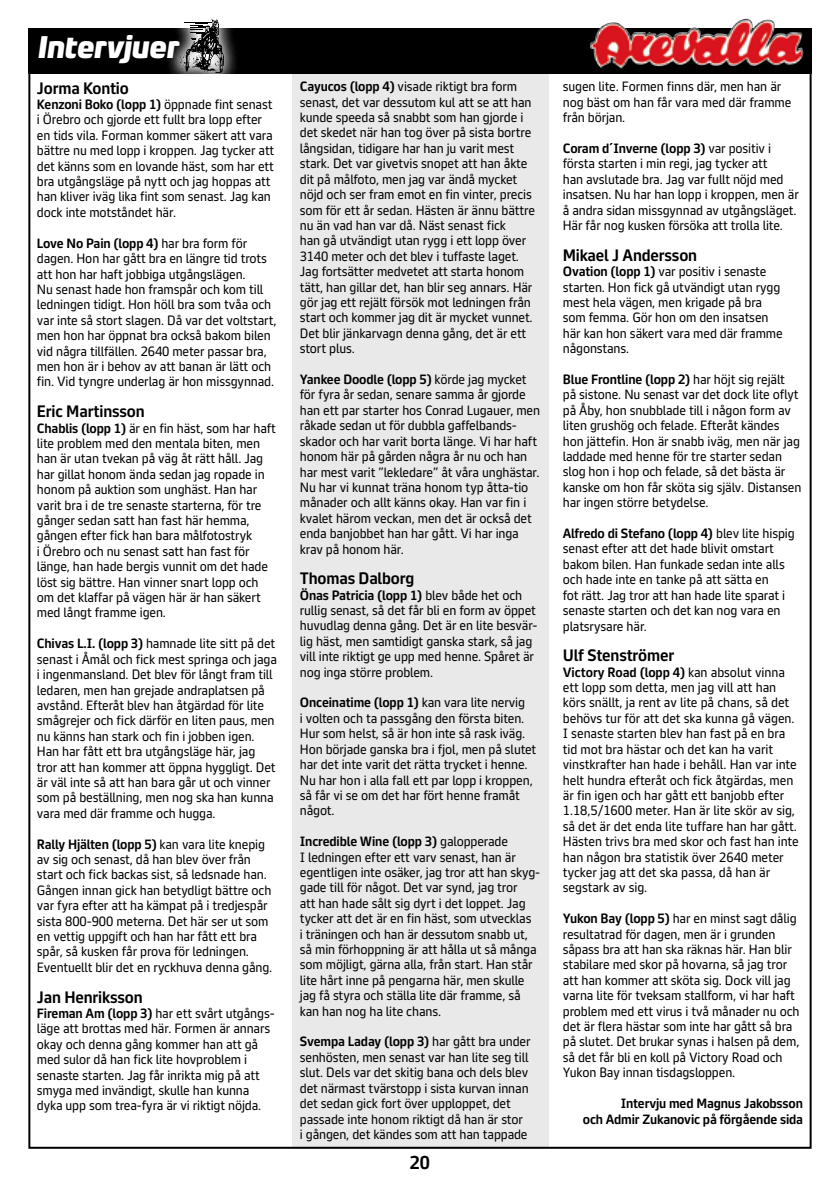
<style>
.page{position:relative;width:840px;height:1191px;background:#fff}
.page>*{position:absolute;margin:0;border:0;box-sizing:border-box;transform-origin:0 0}
.t1{font:30.2px "ATG Rubrik";color:#fff}
.t2{font:700 18px "ATG Text";color:#000}
.t3{font:700 16px "ATG Text";letter-spacing:-.01em;color:#000}
.t4{font:13px/15.4px "ATG Text";letter-spacing:-.01em;color:#000}
.t5{font:700 13px/15.4px "ATG Text";letter-spacing:-.01em;color:#000;text-align:right}
.s1{font-weight:700}
</style>
<div class="page">
<div style="left:292px;top:63px;width:257px;height:1085px;background:#e9e9e9"></div>
<div style="left:28px;top:28px;width:783px;height:46px;background:#000"></div>
<svg style="left:168px;top:28px;width:68px;height:46px"></svg>
<svg style="left:179px;top:19px;width:45px;height:54px"></svg>
<img style="left:589px;top:18px;width:214px;height:51px">
<h1 class="t1" style="left:39px;top:30px;width:142px">Intervjuer</h1>
<p class="t3" style="left:37px;top:78px;width:93px">Jorma Kontio</p>
<p class="t4" style="left:37px;top:97px;width:239px"><span class="s1">Kenzoni Boko (lopp 1)</span> öppnade fint senast i Örebro och gjorde ett fullt bra lopp efter en tids vila. Forman kommer säkert att vara bättre nu med lopp i kroppen. Jag tycker att det känns som en lovande häst, som har ett bra utgångsläge på nytt och jag hoppas att han kliver iväg lika fint som senast. Jag kan dock inte motståndet här.</p>
<p class="t4" style="left:37px;top:235px;width:241px"><span class="s1">Love No Pain (lopp 4)</span> har bra form för dagen. Hon har gått bra en längre tid trots att hon har haft jobbiga utgångslägen.<br>Nu senast hade hon framspår och kom till ledningen tidigt. Hon höll bra som tvåa och var inte så stort slagen. Då var det voltstart, men hon har öppnat bra också bakom bilen vid några tillfällen. 2640 meter passar bra, men hon är i behov av att banan är lätt och fin. Vid tyngre underlag är hon missgynnad.</p>
<p class="t3" style="left:37px;top:402px;width:109px">Eric Martinsson</p>
<p class="t4" style="left:37px;top:420px;width:240px"><span class="s1">Chablis (lopp 1)</span> är en fin häst, som har haft lite problem med den mentala biten, men han är utan tvekan på väg åt rätt håll. Jag har gillat honom ända sedan jag ropade in honom på auktion som unghäst. Han har varit bra i de tre senaste starterna, för tre gånger sedan satt han fast här hemma, gången efter fick han bara målfotostryk<br>i Örebro och nu senast satt han fast för länge, han hade bergis vunnit om det hade löst sig bättre. Han vinner snart lopp och om det klaffar på vägen här är han säkert med långt framme igen.</p>
<p class="t4" style="left:37px;top:636px;width:241px"><span class="s1">Chivas L.I. (lopp 3)</span> hamnade lite sitt på det senast i Åmål och fick mest springa och jaga i ingenmansland. Det blev för långt fram till ledaren, men han grejade andraplatsen på avstånd. Efteråt blev han åtgärdad för lite smågrejer och fick därför en liten paus, men nu känns han stark och fin i jobben igen.<br>Han har fått ett bra utgångsläge här, jag tror att han kommer att öppna hyggligt. Det är väl inte så att han bara går ut och vinner som på beställning, men nog ska han kunna vara med där framme och hugga.</p>
<p class="t4" style="left:37px;top:836px;width:237px"><span class="s1">Rally Hjälten (lopp 5)</span> kan vara lite knepig av sig och senast, då han blev över från start och fick backas sist, så ledsnade han.<br>Gången innan gick han betydligt bättre och var fyra efter att ha kämpat på i tredjespår sista 800-900 meterna. Det här ser ut som en vettig uppgift och han har fått ett bra spår, så kusken får prova för ledningen.<br>Eventuellt blir det en ryckhuva denna gång.</p>
<p class="t3" style="left:37px;top:987px;width:107px">Jan Henriksson</p>
<p class="t4" style="left:37px;top:1005px;width:239px"><span class="s1">Fireman Am (lopp 3)</span> har ett svårt utgångs&shy;läge att brottas med här. Formen är annars okay och denna gång kommer han att gå med sulor då han fick lite hovproblem i senaste starten. Jag får inrikta mig på att smyga med invändigt, skulle han kunna dyka upp som trea-fyra är vi riktigt nöjda.</p>
<p class="t4" style="left:300px;top:79px;width:236px"><span class="s1">Cayucos (lopp 4)</span> visade riktigt bra form senast, det var dessutom kul att se att han kunde speeda så snabbt som han gjorde i det skedet när han tog över på sista bortre långsidan, tidigare har han ju varit mest stark. Det var givetvis snopet att han åkte dit på målfoto, men jag var ändå mycket nöjd och ser fram emot en fin vinter, precis som för ett år sedan. Hästen är ännu bättre nu än vad han var då. Näst senast fick<br>han gå utvändigt utan rygg i ett lopp över 3140 meter och det blev i tuffaste laget.<br>Jag fortsätter medvetet att starta honom tätt, han gillar det, han blir seg annars. Här gör jag ett rejält försök mot ledningen från start och kommer jag dit är mycket vunnet.<br>Det blir jänkarvagn denna gång, det är ett stort plus.</p>
<p class="t4" style="left:300px;top:372px;width:241px"><span class="s1">Yankee Doodle (lopp 5)</span> körde jag mycket för fyra år sedan, senare samma år gjorde han ett par starter hos Conrad Lugauer, men råkade sedan ut för dubbla gaffelbands&shy;skador och har varit borta länge. Vi har haft honom här på gården några år nu och han har mest varit ”lekledare” åt våra unghästar.<br>Nu har vi kunnat träna honom typ åtta-tio månader och allt känns okay. Han var fin i kvalet härom veckan, men det är också det enda banjobbet han har gått. Vi har inga krav på honom här.</p>
<p class="t3" style="left:300px;top:569px;width:116px">Thomas Dalborg</p>
<p class="t4" style="left:300px;top:587px;width:239px"><span class="s1">Önas Patricia (lopp 1)</span> blev både het och rullig senast, så det får bli en form av öppet huvudlag denna gång. Det är en lite besvär&shy;lig häst, men samtidigt ganska stark, så jag vill inte riktigt ge upp med henne. Spåret är nog inga större problem.</p>
<p class="t4" style="left:300px;top:695px;width:238px"><span class="s1">Onceinatime (lopp 1)</span> kan vara lite nervig<br>i volten och ta passgång den första biten.<br>Hur som helst, så är hon inte så rask iväg.<br>Hon började ganska bra i fjol, men på slutet har det inte varit det rätta trycket i henne.<br>Nu har hon i alla fall ett par lopp i kroppen, så får vi se om det har fört henne framåt något.</p>
<p class="t4" style="left:300px;top:834px;width:241px"><span class="s1">Incredible Wine (lopp 3)</span> galopperade<br>I ledningen efter ett varv senast, han är egentligen inte osäker, jag tror att han skyg&shy;gade till för något. Det var synd, jag tror<br>att han hade sålt sig dyrt i det loppet. Jag tycker att det är en fin häst, som utvecklas<br>i träningen och han är dessutom snabb ut, så min förhoppning är att hålla ut så många som möjligt, gärna alla, från start. Han står lite hårt inne på pengarna här, men skulle jag få styra och ställa lite där framme, så kan han nog ha lite chans.</p>
<p class="t4" style="left:300px;top:1034px;width:232px"><span class="s1">Svempa Laday (lopp 3)</span> har gått bra under senhösten, men senast var han lite seg till slut. Dels var det skitig bana och dels blev det närmast tvärstopp i sista kurvan innan det sedan gick fort över upploppet, det passade inte honom riktigt då han är stor<br>i gången, det kändes som att han tappade</p>
<h2 class="t2" style="left:409px;top:1151px;width:22px">20</h2>
<p class="t4" style="left:562px;top:79px;width:230px">sugen lite. Formen finns där, men han är nog bäst om han får vara med där framme från början.</p>
<p class="t4" style="left:562px;top:141px;width:237px"><span class="s1">Coram d´Inverne (lopp 3)</span> var positiv i första starten i min regi, jag tycker att<br>han avslutade bra. Jag var fullt nöjd med insatsen. Nu har han lopp i kroppen, men är å andra sidan missgynnad av utgångsläget.<br>Här får nog kusken försöka att trolla lite.</p>
<p class="t3" style="left:562px;top:245px;width:136px">Mikael J Andersson</p>
<p class="t4" style="left:562px;top:264px;width:221px"><span class="s1">Ovation (lopp 1)</span> var positiv i senaste starten. Hon fick gå utvändigt utan rygg mest hela vägen, men krigade på bra som femma. Gör hon om den insatsen här kan hon säkert vara med där framme någonstans.</p>
<p class="t4" style="left:562px;top:372px;width:240px"><span class="s1">Blue Frontline (lopp 2)</span> har höjt sig rejält på sistone. Nu senast var det dock lite oflyt på Åby, hon snubblade till i någon form av liten grushög och felade. Efteråt kändes hon jättefin. Hon är snabb iväg, men när jag laddade med henne för tre starter sedan slog hon i hop och felade, så det bästa är kanske om hon får sköta sig själv. Distansen har ingen större betydelse.</p>
<p class="t4" style="left:562px;top:526px;width:233px"><span class="s1">Alfredo di Stefano (lopp 4)</span> blev lite hispig senast efter att det hade blivit omstart bakom bilen. Han funkade sedan inte alls och hade inte en tanke på att sätta en<br>fot rätt. Jag tror att han hade lite sparat i senaste starten och det kan nog vara en platsrysare här.</p>
<p class="t3" style="left:562px;top:646px;width:113px">Ulf Stenströmer</p>
<p class="t4" style="left:562px;top:664px;width:237px"><span class="s1">Victory Road (lopp 4)</span> kan absolut vinna ett lopp som detta, men jag vill att han körs snällt, ja rent av lite på chans, så det behövs tur för att det ska kunna gå vägen.<br>I senaste starten blev han fast på en bra tid mot bra hästar och det kan ha varit vinstkrafter han hade i behåll. Han var inte helt hundra efteråt och fick åtgärdas, men är fin igen och har gått ett banjobb efter 1.18,5/1600 meter. Han är lite skör av sig, så det är det enda lite tuffare han har gått.<br>Hästen trivs bra med skor och fast han inte han någon bra statistik över 2640 meter tycker jag att det ska passa, då han är segstark av sig.</p>
<p class="t4" style="left:562px;top:911px;width:238px"><span class="s1">Yukon Bay (lopp 5)</span> har en minst sagt dålig resultatrad för dagen, men är i grunden såpass bra att han ska räknas här. Han blir stabilare med skor på hovarna, så jag tror att han kommer att sköta sig. Dock vill jag varna lite för tveksam stallform, vi har haft problem med ett virus i två månader nu och det är flera hästar som inte har gått så bra på slutet. Det brukar synas i halsen på dem, så det får bli en koll på Victory Road och Yukon Bay innan tisdagsloppen.</p>
<p class="t5" style="left:582px;top:1095px;width:222px">Intervju med Magnus Jakobsson<br>och Admir Zukanovic på förgående sida</p>
</div>
